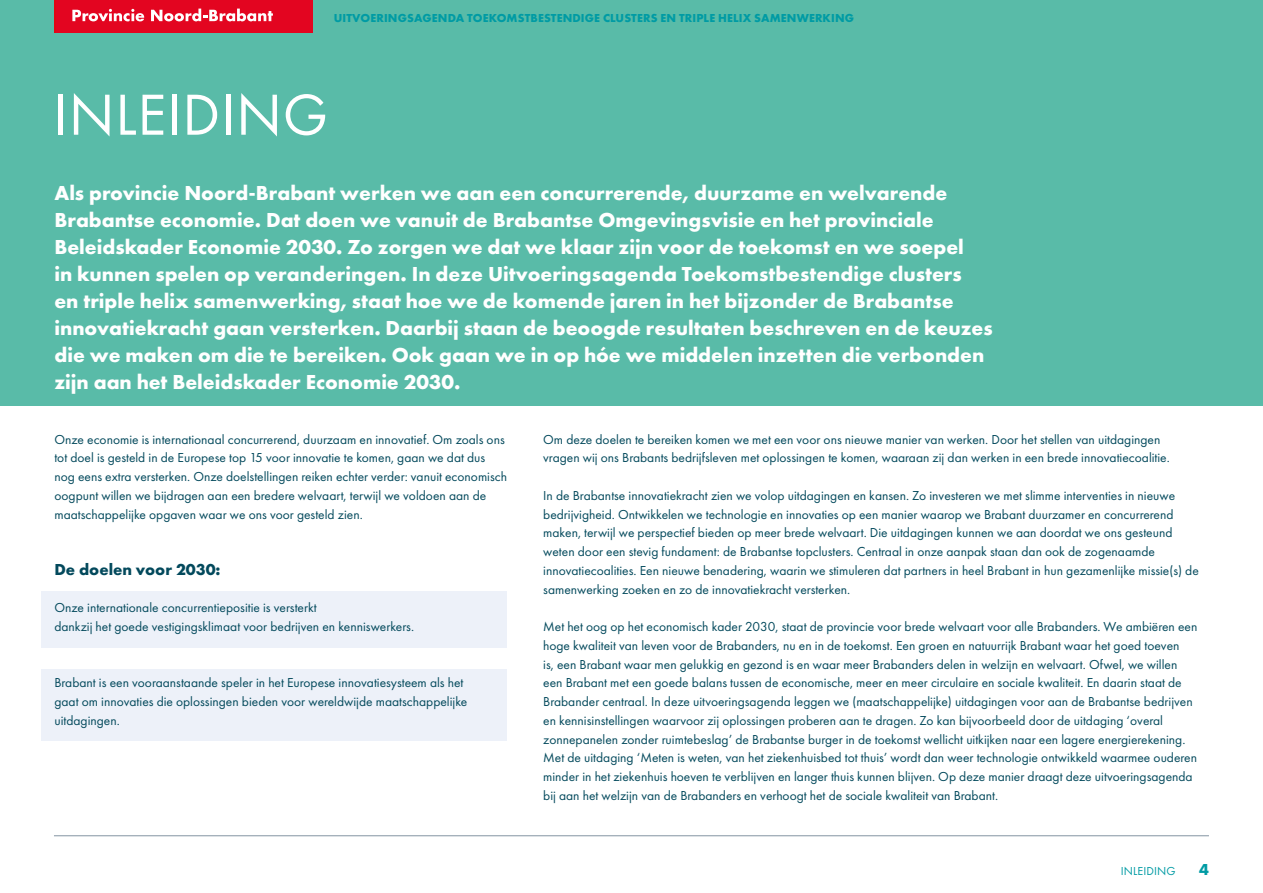
<style>
.page{position:relative;width:1263px;height:893px;background:#fff}
.page>*{position:absolute;margin:0;border:0;box-sizing:border-box;transform-origin:0 0}
.t1{font:60px "Futura PT";letter-spacing:.01em;color:#fff}
.intro{font:700 21px/27px "Futura PT";color:#fff}
.H5{font:700 16.5px "Futura PT";color:#03495c}
.t2{font:700 16.5px "Futura PT";color:#009ba4}
.t3{font:13.5px/18.8px "Futura PT";color:#03495c}
.t4{font:700 12px "Futura PT";letter-spacing:.01em;color:#009ba4}
.t5{font:12px "Futura PT";letter-spacing:.01em;color:#009ba4}
</style>
<div class="page">
<div style="left:41px;top:591px;width:466px;height:56px;background:#edf1f9"></div>
<div style="left:41px;top:669px;width:466px;height:72px;background:#edf1f9"></div>
<div style="left:0;top:0;width:1263px;height:405px;background:#59bba8"></div>
<hr style="left:54px;top:835px;width:1155px;height:1px;background:#8494a2">
<div style="left:56px;top:1px;width:257px;height:32px;background:#e30520"></div>
<svg style="left:72px;top:9px;width:72px;height:12px"></svg>
<svg style="left:151px;top:9px;width:122px;height:12px"></svg>
<hr style="left:54px;top:0;width:259px;height:3px;background:#e30613">
<hr style="left:56px;top:0;width:257px;height:3px;background:#e30520">
<p class="t4" style="left:334px;top:10px;width:522px">UITVOERINGSAGENDA TOEKOMSTBESTENDIGE CLUSTERS EN TRIPLE HELIX SAMENWERKING</p>
<h2 class="t1" style="left:53px;top:79px;width:276px">INLEIDING</h2>
<p class="intro" style="left:54px;top:179px;width:940px">Als provincie Noord-Brabant werken we aan een concurrerende, duurzame en welvarende Brabantse economie. Dat doen we vanuit de Brabantse Omgevingsvisie en het provinciale Beleidskader Economie 2030. Zo zorgen we dat we klaar zijn voor de toekomst en we soepel<br>in kunnen spelen op veranderingen. In deze Uitvoeringsagenda Toekomstbestendige clusters<br>en triple helix samenwerking, staat hoe we de komende jaren in het bijzonder de Brabantse innovatiekracht gaan versterken. Daarbij staan de beoogde resultaten beschreven en de keuzes die we maken om die te bereiken. Ook gaan we in op hóe we middelen inzetten die verbonden zijn aan het Beleidskader Economie 2030.</p>
<p class="t3" style="left:54px;top:430px;width:454px">Onze economie is internationaal concurrerend, duurzaam en innovatief. Om zoals ons tot doel is gesteld in de Europese top 15 voor innovatie te komen, gaan we dat dus nog eens extra versterken. Onze doelstellingen reiken echter verder: vanuit economisch oogpunt willen we bijdragen aan een bredere welvaart, terwijl we voldoen aan de maatschappelijke opgaven waar we ons voor gesteld zien.</p>
<p class="H5" style="left:54px;top:559px;width:168px">De doelen voor 2030:</p>
<p class="t3" style="left:54px;top:598px;width:361px">Onze internationale concurrentiepositie is versterkt<br>dankzij het goede vestigingsklimaat voor bedrijven en kenniswerkers.</p>
<p class="t3" style="left:54px;top:673px;width:414px">Brabant is een vooraanstaande speler in het Europese innovatiesysteem als het gaat om innovaties die oplossingen bieden voor wereldwijde maatschappelijke uitdagingen.</p>
<p class="t3" style="left:543px;top:430px;width:628px">Om deze doelen te bereiken komen we met een voor ons nieuwe manier van werken. Door het stellen van uitdagingen vragen wij ons Brabants bedrijfsleven met oplossingen te komen, waaraan zij dan werken in een brede innovatiecoalitie.</p>
<p class="t3" style="left:543px;top:486px;width:657px">In de Brabantse innovatiekracht zien we volop uitdagingen en kansen. Zo investeren we met slimme interventies in nieuwe bedrijvigheid. Ontwikkelen we technologie en innovaties op een manier waarop we Brabant duurzamer en concurrerend maken, terwijl we perspectief bieden op meer brede welvaart. Die uitdagingen kunnen we aan doordat we ons gesteund weten door een stevig fundament: de Brabantse topclusters. Centraal in onze aanpak staan dan ook de zogenaamde innovatiecoalities. Een nieuwe benadering, waarin we stimuleren dat partners in heel Brabant in hun gezamenlijke missie(s) de samenwerking zoeken en zo de innovatiekracht versterken.</p>
<p class="t3" style="left:543px;top:617px;width:656px">Met het oog op het economisch kader 2030, staat de provincie voor brede welvaart voor alle Brabanders. We ambiëren een hoge kwaliteit van leven voor de Brabanders, nu en in de toekomst. Een groen en natuurrijk Brabant waar het goed toeven<br>is, een Brabant waar men gelukkig en gezond is en waar meer Brabanders delen in welzijn en welvaart. Ofwel, we willen een Brabant met een goede balans tussen de economische, meer en meer circulaire en sociale kwaliteit. En daarin staat de Brabander centraal. In deze uitvoeringsagenda leggen we (maatschappelijke) uitdagingen voor aan de Brabantse bedrijven en kennisinstellingen waarvoor zij oplossingen proberen aan te dragen. Zo kan bijvoorbeeld door de uitdaging ‘overal zonnepanelen zonder ruimtebeslag’ de Brabantse burger in de toekomst wellicht uitkijken naar een lagere energierekening.<br>Met de uitdaging ‘Meten is weten, van het ziekenhuisbed tot thuis’ wordt dan weer technologie ontwikkeld waarmee ouderen minder in het ziekenhuis hoeven te verblijven en langer thuis kunnen blijven. Op deze manier draagt deze uitvoeringsagenda bij aan het welzijn van de Brabanders en verhoogt het de sociale kwaliteit van Brabant.</p>
<p class="t5" style="left:1121px;top:864px;width:56px">INLEIDING</p>
<p class="t2" style="left:1199px;top:859px;width:11px">4</p>
</div>
